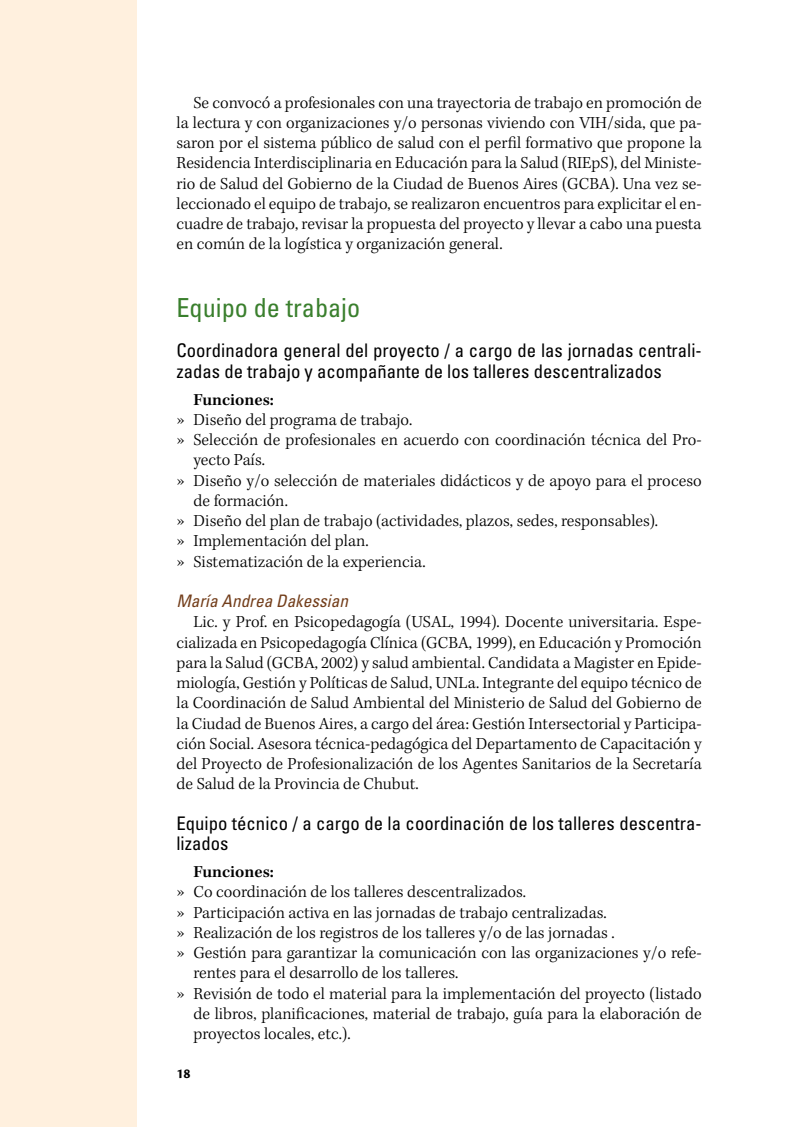
<style>
.page{position:relative;width:808px;height:1127px;background:#fff}
.page>*{position:absolute;margin:0;border:0;box-sizing:border-box;transform-origin:0 0}
.t1{font:condensed 26.25px "Univers LT Std";color:#3a7f2d}
.t2{font:condensed 18.75px/20.2px "Univers LT Std";color:#000}
.t3{font:300 17.25px/20.2px "Kepler Std";color:#000;text-align:justify}
.t4{font:600 17.25px "Kepler Std";color:#000}
.t5{font:italic condensed 17.25px "Univers LT Std";color:#733e1b}
.t6{font:700 14.25px "Cronos Pro";color:#000}
.s1{font-family:"Stone Informal Std";font-weight:500}
</style>
<div class="page">
<div style="left:0;top:0;width:136px;height:1127px;background:#fff0de"></div>
<p class="t3" style="left:176px;top:93px;width:527px;text-indent:17px">Se convocó a profesionales con una trayectoria de trabajo en promoción de la lectura y con organizaciones y/o personas viviendo con VIH/sida, que pa&shy;saron por el sistema público de salud con el perfil formativo que propone la Residencia Interdisciplinaria en Educación para la Salud (RIEpS), del Ministe&shy;rio de Salud del Gobierno de la Ciudad de Buenos Aires (GCBA). Una vez se&shy;leccionado el equipo de trabajo, se realizaron encuentros para explicitar el en&shy;cuadre de trabajo, revisar la propuesta del proyecto y llevar a cabo una puesta en común de la logística y organización general.</p>
<h1 class="t1" style="left:176px;top:291px;width:185px">Equipo de trabajo</h1>
<p class="t2" style="left:176px;top:340px;width:527px">Coordinadora general del proyecto / a cargo de las jornadas centrali&shy;zadas de trabajo y acompañante de los talleres descentralizados</p>
<p class="t4" style="left:193px;top:389px;width:82px">Funciones:</p>
<p class="t3" style="left:176px;top:410px;width:237px"><span class="s1">»</span> Diseño del programa de trabajo.</p>
<p class="t3" style="left:176px;top:430px;width:527px"><span class="s1">»</span> Selección de profesionales en acuerdo con coordinación técnica del Pro-</p>
<p class="t3" style="left:193px;top:451px;width:73px">yecto País.</p>
<p class="t3" style="left:176px;top:471px;width:527px"><span class="s1">»</span> Diseño y/o selección de materiales didácticos y de apoyo para el proceso</p>
<p class="t3" style="left:193px;top:491px;width:96px">de formación.</p>
<p class="t3" style="left:176px;top:511px;width:483px"><span class="s1">»</span> Diseño del plan de trabajo (actividades, plazos, sedes, responsables).</p>
<p class="t3" style="left:176px;top:532px;width:194px"><span class="s1">»</span> Implementación del plan.</p>
<p class="t3" style="left:176px;top:552px;width:251px"><span class="s1">»</span> Sistematización de la experiencia.</p>
<p class="t5" style="left:176px;top:590px;width:173px">María Andrea Dakessian</p>
<p class="t3" style="left:176px;top:613px;width:527px;text-indent:17px">Lic. y Prof. en Psicopedagogía (USAL, 1994). Docente universitaria. Espe&shy;cializada en Psicopedagogía Clínica (GCBA, 1999), en Educación y Promoción para la Salud (GCBA, 2002) y salud ambiental. Candidata a Magister en Epide&shy;miología, Gestión y Políticas de Salud, UNLa. Integrante del equipo técnico de la Coordinación de Salud Ambiental del Ministerio de Salud del Gobierno de la Ciudad de Buenos Aires, a cargo del área: Gestión Intersectorial y Participa&shy;ción Social. Asesora técnica-pedagógica del Departamento de Capacitación y del Proyecto de Profesionalización de los Agentes Sanitarios de la Secretaría de Salud de la Provincia de Chubut.</p>
<p class="t2" style="left:176px;top:813px;width:527px">Equipo técnico / a cargo de la coordinación de los talleres descentra&shy;lizados</p>
<p class="t4" style="left:193px;top:862px;width:82px">Funciones:</p>
<p class="t3" style="left:176px;top:883px;width:351px"><span class="s1">»</span> Co coordinación de los talleres descentralizados.</p>
<p class="t3" style="left:176px;top:903px;width:432px"><span class="s1">»</span> Participación activa en las jornadas de trabajo centralizadas.</p>
<p class="t3" style="left:176px;top:923px;width:440px"><span class="s1">»</span> Realización de los registros de los talleres y/o de las jornadas .</p>
<p class="t3" style="left:176px;top:943px;width:527px"><span class="s1">»</span> Gestión para garantizar la comunicación con las organizaciones y/o refe-</p>
<p class="t3" style="left:193px;top:964px;width:266px">rentes para el desarrollo de los talleres.</p>
<p class="t3" style="left:176px;top:984px;width:527px"><span class="s1">»</span> Revisión de todo el material para la implementación del proyecto (listado</p>
<p class="t3" style="left:193px;top:1004px;width:510px">de libros, planificaciones, material de trabajo, guía para la elaboración de</p>
<p class="t3" style="left:193px;top:1024px;width:159px">proyectos locales, etc.).</p>
<p class="t6" style="left:176px;top:1065px;width:16px">18</p>
</div>
